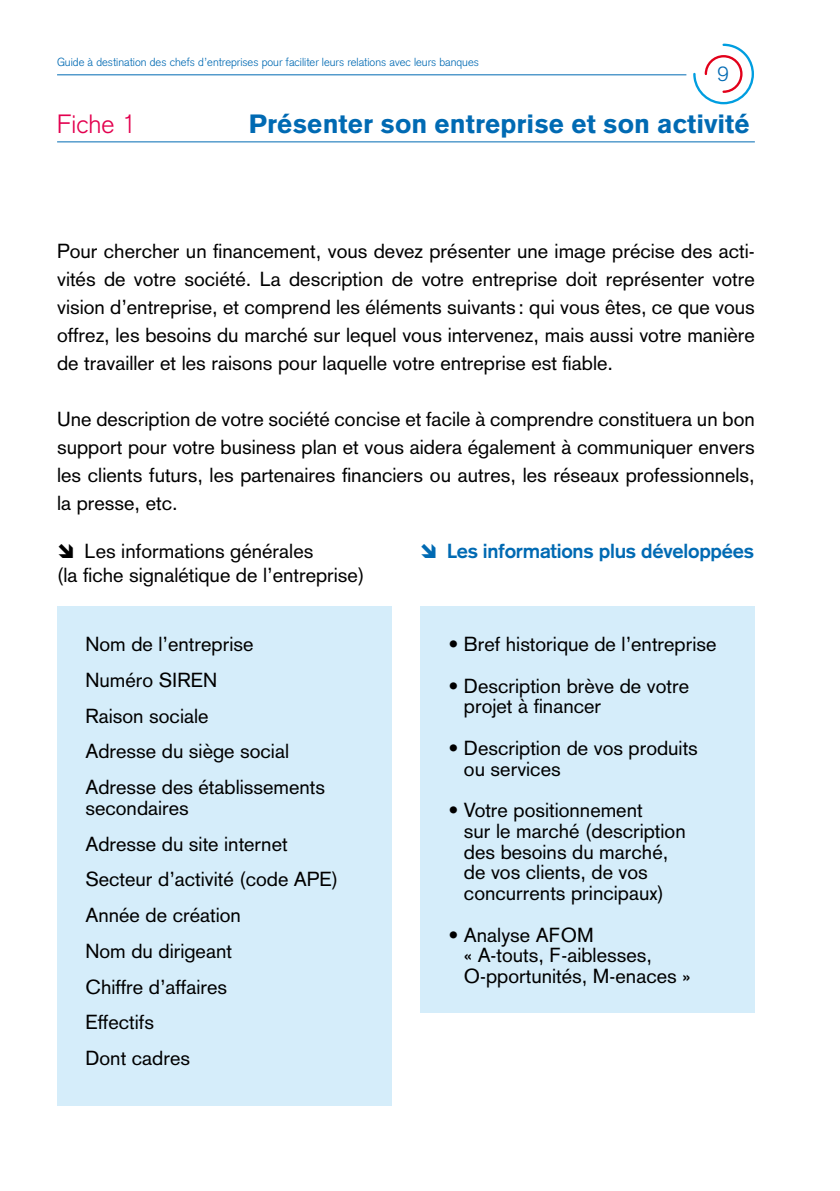
<style>
.page{position:relative;width:840px;height:1191px;background:#fff}
.page>*{position:absolute;margin:0;border:0;box-sizing:border-box;transform-origin:0 0}
.t1{font:900 26px "Basic Commercial LT";color:#006ab3}
.t2{font:300 26px "Basic Commercial LT";color:#e3004f}
.t3{font:300 20.2px "Basic Commercial LT";color:#006ab3}
.t4{font:20px/35.8px "Basic Commercial LT";color:#000}
.t5{font:700 20px "Basic Commercial LT";letter-spacing:-.01em;color:#006ab3}
.t6{font:300 11.6px "Basic Commercial LT";color:#006ab3}
</style>
<div class="page">
<svg style="left:693px;top:43px;width:61px;height:62px"></svg>
<hr style="left:57px;top:74px;width:629px;height:1px;background:#006ab3">
<div style="left:420px;top:607px;width:334px;height:406px;background:#d5edfa"></div>
<div style="left:57px;top:607px;width:334px;height:499px;background:#d5edfa"></div>
<hr style="left:57px;top:141px;width:697px;height:1px;background:#006ab3">
<p class="t6" style="left:57px;top:55px;width:423px">Guide à destination des chefs d’entreprises pour faciliter leurs relations avec leurs banques</p>
<p class="t3" style="left:717px;top:62px;width:13px">9</p>
<h1 class="t2" style="left:57px;top:109px;width:81px">Fiche 1</h1>
<h1 class="t1" style="left:249px;top:108px;width:502px">Présenter son entreprise et son activité</h1>
<p class="t4" style="left:57px;top:237px;width:699px;line-height:28px;text-align:justify">Pour chercher un financement, vous devez présenter une image précise des acti&shy;vités de votre société. La description de votre entreprise doit représenter votre vision d’entreprise, et comprend les éléments suivants : qui vous êtes, ce que vous offrez, les besoins du marché sur lequel vous intervenez, mais aussi votre manière de travailler et les raisons pour laquelle votre entreprise est fiable.</p>
<p class="t4" style="left:57px;top:405px;width:699px;line-height:28px;text-align:justify">Une description de votre société concise et facile à comprendre constituera un bon support pour votre business plan et vous aidera également à communiquer envers les clients futurs, les partenaires financiers ou autres, les réseaux professionnels, la presse, etc.</p>
<p class="t4" style="left:57px;top:539px;width:308px;line-height:24px;text-indent:27px">Les informations générales<br>(la fiche signalétique de l’entreprise)</p>
<p class="t5" style="left:447px;top:539px;width:308px">Les informations plus développées</p>
<p class="t4" style="left:85px;top:626px;width:241px">Nom de l’entreprise<br>Numéro SIREN<br>Raison sociale<br>Adresse du siège social<br>Adresse des établissements</p>
<p class="t4" style="left:85px;top:790px;width:254px">secondaires<br>Adresse du site internet<br>Secteur d’activité (code APE)<br>Année de création<br>Nom du dirigeant<br>Chiffre d’affaires<br>Effectifs<br>Dont cadres</p>
<p class="t4" style="left:448px;top:626px;width:269px">• Bref historique de l’entreprise</p>
<p class="t4" style="left:463px;top:675px;width:226px;line-height:20.8px;text-indent:-16px">• Description brève de votre projet à financer</p>
<p class="t4" style="left:463px;top:737px;width:235px;line-height:20.8px;text-indent:-16px">• Description de vos produits ou services</p>
<p class="t4" style="left:463px;top:799px;width:223px;line-height:20.8px;text-indent:-16px">• Votre positionnement<br>sur le marché (description des besoins du marché, de vos clients, de vos concurrents principaux)</p>
<p class="t4" style="left:463px;top:924px;width:228px;line-height:20.8px;text-indent:-16px">• Analyse AFOM<br>« A-touts, F-aiblesses,<br>O-pportunités, M-enaces »</p>
</div>
